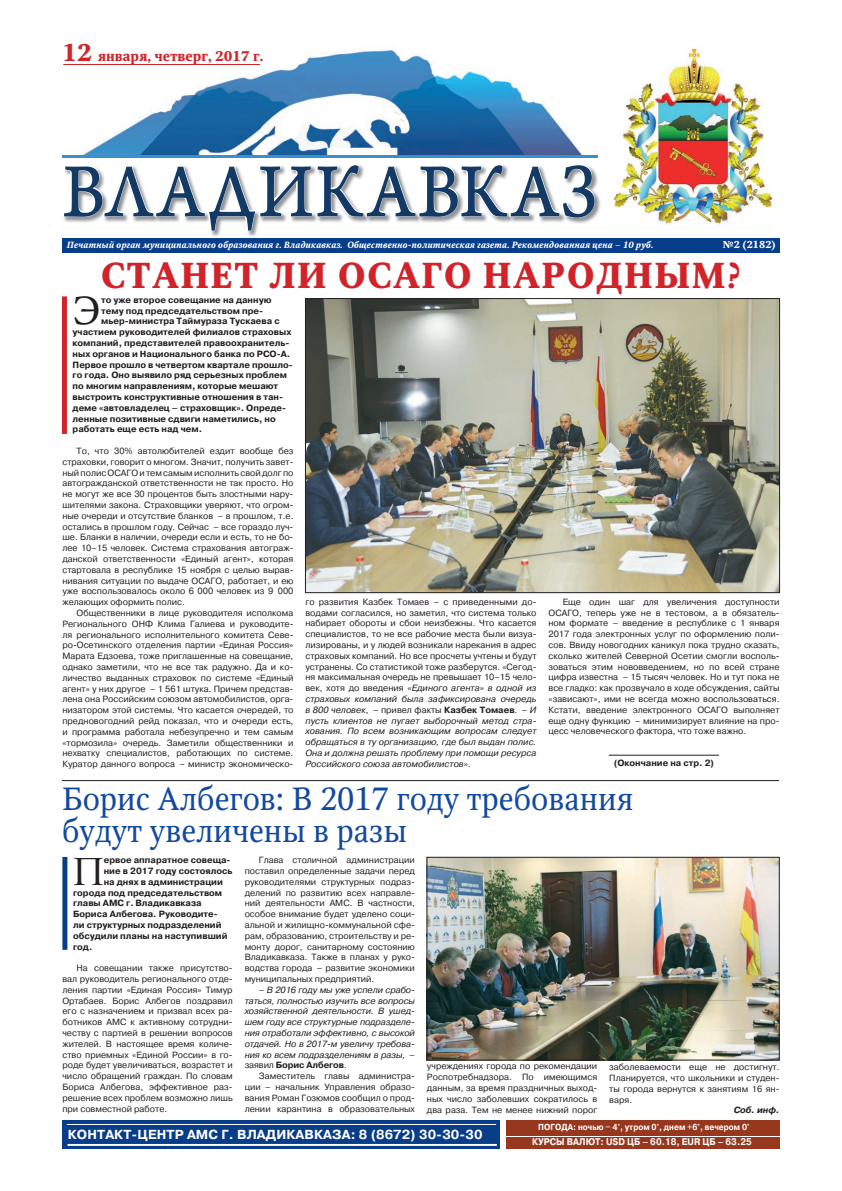
<style>
.page{position:relative;width:842px;height:1191px;background:#fff}
.page>*{position:absolute;margin:0;border:0;box-sizing:border-box;transform-origin:0 0}
.t1{font:44.2px "Arno Pro Display";color:#231f20}
.t2{font:43.8px "Arno Pro Sm Text";color:#231f20}
.t3{font:700 36px "Octava";letter-spacing:.04em;color:#d1232a}
.t4{font:32px/32px "Octava";color:#13499f}
.t5{font:700 14px "Octava";color:#d1232a}
.t6{font:700 13.1px "Pragmatica";letter-spacing:.01em;color:#fff}
.t7{font:700 10px "Octava";color:#fff}
.t8{font:700 9.7px "Pragmatica";color:#fff}
.t9{font:700 9.7px "Pragmatica";color:#fff;scale:.9 1}
.t10{font:9px/10.8px "Pragmatica";color:#231f20;text-align:justify}
.t11{font:700 9px "Pragmatica";color:#231f20}
.t12{font:italic 9px/10.8px "Pragmatica";letter-spacing:-.01em;color:#231f20;text-align:justify}
.t13{font:italic 700 9px "Octava";color:#fff}
.t14{font:italic 700 9px "Pragmatica";color:#231f20}
.t15{font:700 8.8px "Pragmatica";color:#fff;scale:.9 1}
.s1{font-size:24px}
.s2{font-style:italic}
.s3{font-weight:700}
.s4{font-style:normal}
.s5{font-weight:700;font-style:normal}
.s6{font-size:10px}
</style>
<div class="page">
<img style="left:63px;top:48px;width:520px;height:107px">
<hr style="left:62px;top:155px;width:535px;height:2px;background:#3a90c9">
<div style="left:62px;top:238px;width:718px;height:15px;background:#083e89"></div>
<img style="left:211px;top:173px;width:390px;height:64px">
<svg style="left:63px;top:165px;width:533px;height:66px"></svg>
<hr style="left:609px;top:755px;width:110px;height:1px;background:#231f20">
<img style="left:613px;top:48px;width:160px;height:177px">
<div style="left:506px;top:1120px;width:273px;height:15px;background:#96371e"></div>
<div style="left:506px;top:1137px;width:274px;height:11px;background:#96371e"></div>
<div style="left:62px;top:1120px;width:438px;height:28px;background:#083e89"></div>
<hr style="left:67px;top:1124px;width:429px;height:1px;background:#fff">
<hr style="left:68px;top:1144px;width:429px;height:2px;background:#fff">
<div style="left:62px;top:857px;width:5px;height:93px;background:#083e89"></div>
<hr style="left:62px;top:780px;width:717px;height:1px;background:#231f20">
<hr style="left:64px;top:64px;width:196px;height:1px;background:#d1232a">
<div style="left:62px;top:296px;width:5px;height:138px;background:#d1232a"></div>
<img style="left:429px;top:859px;width:348px;height:199px">
<div style="left:427px;top:857px;width:352px;height:203px;border:1px solid #231f20"></div>
<img style="left:307px;top:300px;width:471px;height:291px">
<div style="left:305px;top:298px;width:475px;height:295px;border:1px solid #231f20"></div>
<h3 class="t5" style="left:62px;top:47px;width:202px"><span class="s1">12</span> января, четверг, 2017 г.</h3>
<p class="t13" style="left:67px;top:240px;width:588px">Печатный орган муниципального образования г. Владикавказ. Общественно-политическая газета. Рекомендованная цена – 10 руб.</p>
<p class="t7" style="left:723px;top:239px;width:55px">№2 (2182)</p>
<h3 class="t3" style="left:101px;top:254px;width:641px">СТАНЕТ ЛИ ОСАГО НАРОДНЫМ?</h3>
<h2 class="t2" style="left:73px;top:284px;width:30px">Э</h2>
<p class="t11" style="left:101px;top:296px;width:172px">то уже второе совещание на данную</p>
<p class="t11" style="left:101px;top:307px;width:164px">тему под председательством пре-</p>
<p class="t11" style="left:101px;top:318px;width:180px">мьер-министра Таймураза Тускаева с</p>
<p class="t11" style="left:73px;top:329px;width:220px">участием руководителей филиалов страховых</p>
<p class="t11" style="left:73px;top:339px;width:218px">компаний, представителей правоохранитель-</p>
<p class="t11" style="left:73px;top:350px;width:219px">ных органов и Национального банка по РСО-А.</p>
<p class="t11" style="left:73px;top:361px;width:222px">Первое прошло в четвертом квартале прошло-</p>
<p class="t11" style="left:73px;top:372px;width:216px">го года. Оно выявило ряд серьезных проблем</p>
<p class="t11" style="left:73px;top:383px;width:207px">по многим направлениям, которые мешают</p>
<p class="t11" style="left:73px;top:393px;width:212px">выстроить конструктивные отношения в тан-</p>
<p class="t11" style="left:73px;top:404px;width:215px">деме «автовладелец – страховщик». Опреде-</p>
<p class="t11" style="left:73px;top:415px;width:205px">ленные позитивные сдвиги наметились, но</p>
<p class="t11" style="left:73px;top:426px;width:131px">работать еще есть над чем.</p>
<p class="t10" style="left:62px;top:446px;width:233px;text-indent:14px">То, что 30% автолюбителей ездит вообще без страховки, говорит о многом. Значит, получить завет&shy;ный полис ОСАГО и тем самым исполнить свой долг по автогражданской ответственности не так просто. Но не могут же все 30 процентов быть злостными нару&shy;шителями закона. Страховщики уверяют, что огром&shy;ные очереди и отсутствие бланков – в прошлом, т.е. остались в прошлом году. Сейчас – все гораздо луч&shy;ше. Бланки в наличии, очереди если и есть, то не бо&shy;лее 10–15 человек. Система страхования автограж&shy;данской ответственности «Единый агент», которая стартовала в республике 15 ноября с целью вырав&shy;нивания ситуации по выдаче ОСАГО, работает, и ею уже воспользовалось около 6 000 человек из 9 000 желающих оформить полис.</p>
<p class="t10" style="left:62px;top:608px;width:233px;text-indent:14px">Общественники в лице руководителя исполкома Регионального ОНФ Клима Галиева и руководите&shy;ля регионального исполнительного комитета Севе&shy;ро-Осетинского отделения партии «Единая Россия» Марата Едзоева, тоже приглашенные на совещание, однако заметили, что не все так радужно. Да и ко&shy;личество выданных страховок по системе «Единый агент» у них другое – 1 561 штука. Причем представ&shy;лена она Российским союзом автомобилистов, орга&shy;низатором этой системы. Что касается очередей, то предновогодний рейд показал, что и очереди есть, и программа работала небезупречно и тем самым «тормозила» очередь. Заметили общественники и нехватку специалистов, работающих по системе.<br>Куратор данного вопроса – министр экономическо-</p>
<p class="t10" style="left:305px;top:596px;width:233px">го развития Казбек Томаев – с приведенными до&shy;водами согласился, но заметил, что система только набирает обороты и сбои неизбежны. Что касается специалистов, то не все рабочие места были визуа&shy;лизированы, и у людей возникали нарекания в адрес страховых компаний. Но все просчеты учтены и будут устранены. Со статистикой тоже разберутся. «Сегод&shy;ня максимальная очередь не превышает 10–15 чело&shy;век, хотя до введения <span class="s2">«Единого агента» в одной из страховых компаний была зафиксирована очередь в 800 человек</span>, – привел факты <span class="s3">Казбек Томаев</span>. – <span class="s2">И пусть клиентов не пугает выборочный метод стра&shy;хования. По всем возникающим вопросам следует обращаться в ту организацию, где был выдан полис.<br>Она и должна решать проблему при помощи ресурса Российского союза автомобилистов».</span></p>
<p class="t10" style="left:549px;top:596px;width:233px;text-indent:14px">Еще один шаг для увеличения доступности ОСАГО, теперь уже не в тестовом, а в обязатель&shy;ном формате – введение в республике с 1 января 2017 года электронных услуг по оформлению поли&shy;сов. Ввиду новогодних каникул пока трудно сказать, сколько жителей Северной Осетии смогли восполь&shy;зоваться этим нововведением, но по всей стране цифра известна – 15 тысяч человек. Но и тут пока не все гладко: как прозвучало в ходе обсуждения, сайты «зависают», ими не всегда можно воспользоваться.<br>Кстати, введение электронного ОСАГО выполняет еще одну функцию – минимизирует влияние на про&shy;цесс человеческого фактора, что тоже важно.</p>
<p class="t11" style="left:614px;top:759px;width:102px">(Окончание на стр. 2)</p>
<h3 class="t4" style="left:62px;top:782px;width:573px">Борис Албегов: В 2017 году требования будут увеличены в разы</h3>
<h1 class="t1" style="left:73px;top:844px;width:32px">П</h1>
<p class="t11" style="left:104px;top:857px;width:128px">ервое аппаратное совеща-</p>
<p class="t11" style="left:104px;top:868px;width:130px">ние в 2017 году состоялось</p>
<p class="t11" style="left:104px;top:878px;width:121px">на днях в администрации</p>
<p class="t11" style="left:73px;top:889px;width:151px">города под председательством</p>
<p class="t11" style="left:73px;top:900px;width:130px">главы АМС г. Владикавказа</p>
<p class="t11" style="left:73px;top:911px;width:146px">Бориса Албегова. Руководите-</p>
<p class="t11" style="left:73px;top:922px;width:150px">ли структурных подразделений</p>
<p class="t11" style="left:73px;top:932px;width:156px">обсудили планы на наступивший</p>
<p class="t11" style="left:73px;top:943px;width:21px">год.</p>
<p class="t10" style="left:62px;top:963px;width:172px;text-indent:14px">На совещании также присутство&shy;вал руководитель регионального отде&shy;ления партии «Единая Россия» Тимур Ортабаев. Борис Албегов поздравил его с назначением и призвал всех ра&shy;ботников АМС к активному сотрудни&shy;честву с партией в решении вопросов жителей. В настоящее время количе&shy;ство приемных «Единой России» в го&shy;роде будет увеличиваться, возрастет и число обращений граждан. По словам Бориса Албегова, эффективное раз&shy;решение всех проблем возможно лишь при совместной работе.</p>
<p class="t10" style="left:245px;top:855px;width:172px;text-indent:14px">Глава столичной администрации поставил определенные задачи перед руководителями структурных подраз&shy;делений по развитию всех направле&shy;ний деятельности АМС. В частности, особое внимание будет уделено соци&shy;альной и жилищно-коммунальной сфе&shy;рам, образованию, строительству и ре&shy;монту дорог, санитарному состоянию Владикавказа. Также в планах у руко&shy;водства города – развитие экономики муниципальных предприятий.</p>
<p class="t12" style="left:245px;top:985px;width:172px;text-indent:14px">– В 2016 году мы уже успели срабо&shy;таться, полностью изучить все вопросы хозяйственной деятельности. В ушед&shy;шем году все структурные подразделе&shy;ния отработали эффективно, с высокой отдачей. Но в 2017-м увеличу требова&shy;ния ко всем подразделениям в разы, <span class="s4">– заявил</span> <span class="s5">Борис Албегов</span><span class="s4">.</span></p>
<p class="t10" style="left:245px;top:1071px;width:172px;text-indent:14px">Заместитель главы администра&shy;ции – начальник Управления образо&shy;вания Роман Гозюмов сообщил о прод&shy;лении карантина в образовательных</p>
<p class="t10" style="left:427px;top:1061px;width:172px">учреждениях города по рекомендации Роспотребнадзора. По имеющимся данным, за время праздничных выход&shy;ных число заболевших сократилось в два раза. Тем не менее нижний порог</p>
<p class="t10" style="left:609px;top:1062px;width:172px">заболеваемости еще не достигнут.<br>Планируется, что школьники и студен&shy;ты города вернутся к занятиям 16 ян&shy;варя.</p>
<p class="t14" style="left:734px;top:1105px;width:47px">Соб. инф.</p>
<p class="t8" style="left:69px;top:1123px;width:300px">ПОГОДА: ночью +16°, утром +24°, днем +32°, вече<span class="s6">ром +25°</span></p>
<p class="t15" style="left:538px;top:1124px;width:236px">ПОГОДА: ночью − 4°, утром 0°, днем +6°, вечером 0°</p>
<h3 class="t6" style="left:68px;top:1129px;width:416px">КОНТАКТ-ЦЕНТР АМС Г. ВЛАДИКАВКАЗА: 8 (8672) 30-30-30</h3>
<p class="t9" style="left:532px;top:1138px;width:245px">КУРСЫ ВАЛЮТ: USD ЦБ – 60.18, EUR ЦБ – 63.25</p>
</div>
